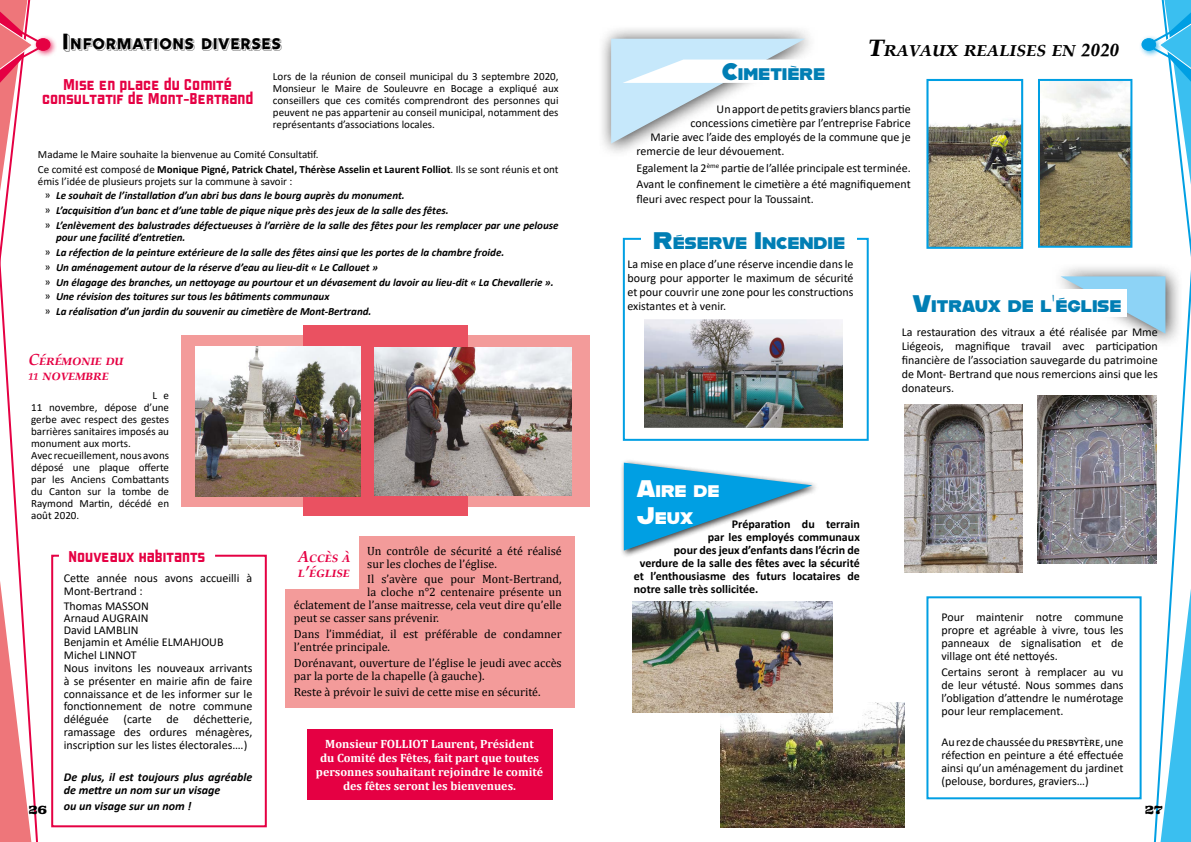
<style>
.page{position:relative;width:1191px;height:842px;background:#fff}
.page>*{position:absolute;margin:0;border:0;box-sizing:border-box;transform-origin:0 0}
.t1{font:italic 700 24px "Palatino Linotype";color:#000}
.t2{font:17px/14px "Liquorstore";color:#e50043;text-align:center}
.t3{font:16.8px "Alfarn";color:#007eb4}
.t4{font:16.8px "Rig Bold Reverse";color:#000}
.t5{font:16.8px/26.8px "Alfarn";color:#fff}
.t6{font:italic 700 16px/15px "Palatino Linotype";color:#e50043}
.t7{font:13px "Freehouse";color:#000}
.t8{font:12px/12.7px "Calibri";color:#000;text-align:justify}
.t9{font:12px/13px "Cambria";color:#000}
.t10{font:700 12px "Calibri";color:#000}
.t11{font:700 12px/14px "Cambria";color:#fff;text-align:center}
.t12{font:italic 700 12px/13px "Calibri";color:#000}
.t13{font:italic 700 11px/14.8px "Calibri";color:#000}
.t14{font:11px/12px "Calibri";color:#000}
.s1{font-size:24px}
.s2{font-size:36px}
.s3{font-size:30px}
.s4{font-weight:700}
.s5{font-weight:400;font-style:normal}
</style>
<div class="page">
<div style="left:284px;top:536px;width:290px;height:172px;background:#f39b9a"></div>
<div style="left:926px;top:596px;width:215px;height:203px;border:2px solid #009fe3"></div>
<div style="left:623px;top:238px;width:245px;height:203px;border:2px solid #009fe3"></div>
<div style="left:181px;top:335px;width:409px;height:172px;background:#f39b9a"></div>
<div style="left:51px;top:555px;width:216px;height:272px;border:2px solid #e50043"></div>
<div style="left:620px;top:459px;width:199px;height:99px;background:#000;opacity:.75"></div>
<svg style="left:624px;top:463px;width:188px;height:87px"></svg>
<div style="left:597px;top:25px;width:222px;height:134px;background:#000;opacity:.75"></div>
<svg style="left:611px;top:39px;width:208px;height:105px"></svg>
<div style="left:33px;top:35px;width:25px;height:23px;background:#e50043;opacity:.75"></div>
<div style="left:36px;top:39px;width:14px;height:11px;background:#e50043;border-radius:50%"></div>
<div style="left:36px;top:38px;width:14px;height:13px;border:1px solid #e50043;border-radius:50%"></div>
<svg style="left:0;top:0;width:46px;height:842px"></svg>
<img style="left:929px;top:119px;width:91px;height:127px">
<div style="left:926px;top:79px;width:97px;height:170px;border:2px solid #009fe3"></div>
<img style="left:1041px;top:82px;width:19px;height:163px">
<div style="left:1038px;top:79px;width:94px;height:169px;border:2px solid #009fe3"></div>
<img style="left:720px;top:702px;width:184px;height:125px">
<svg style="left:59px;top:555px;width:156px;height:3px"></svg>
<div style="left:303px;top:326px;width:165px;height:190px;background:#ea5161"></div>
<img style="left:196px;top:347px;width:164px;height:149px">
<img style="left:374px;top:347px;width:197px;height:148px">
<svg style="left:1060px;top:0;width:131px;height:842px"></svg>
<div style="left:641px;top:223px;width:216px;height:34px;background:#fff"></div>
<img style="left:644px;top:320px;width:198px;height:107px">
<div style="left:641px;top:317px;width:204px;height:113px;border:2px solid #fff"></div>
<div style="left:911px;top:289px;width:216px;height:27px;background:#fff"></div>
<img style="left:633px;top:602px;width:199px;height:110px">
<div style="left:306px;top:729px;width:246px;height:70px;background:#e50043"></div>
<div style="left:269px;top:524px;width:90px;height:65px;background:#fff"></div>
<img style="left:904px;top:405px;width:118px;height:168px">
<img style="left:1038px;top:395px;width:118px;height:168px">
<h3 class="t4" style="left:62px;top:34px;width:221px"><span class="s1">I</span>NFORMATIONS DIVERSES</h3>
<h1 class="t1" style="left:868px;top:31px;width:253px"><span class="s2">t</span>ravaux realises en <span class="s3">2020</span></h1>
<p class="t14" style="left:273px;top:70px;width:287px">Lors de la réunion de conseil municipal du 3 septembre 2020,</p>
<h3 class="t3" style="left:722px;top:64px;width:105px"><span class="s1">C</span>IMETIÈRE</h3>
<p class="t14" style="left:273px;top:82px;width:287px;text-align:justify">Monsieur le Maire de Souleuvre en Bocage a expliqué aux conseillers que ces comités comprendront des personnes qui peuvent ne pas appartenir au conseil municipal, notamment des représentants d’associations locales.</p>
<p class="t14" style="left:38px;top:146px;width:522px;line-height:14.8px">Madame le Maire souhaite la bienvenue au Comité Consultatif.<br>Ce comité est composé de <span class="s4">Monique Pigné, Patrick Chatel, Thérèse Asselin et Laurent Folliot</span>. Ils se sont réunis et ont</p>
<p class="t13" style="left:45px;top:173px;width:515px;text-indent:-7px"><span class="s5">émis l’idée de plusieurs projets sur la commune à savoir :<br>ͫ</span> Le souhait de l’installation d’un abri bus dans le bourg auprès du monument.<br><span class="s5">ͫ</span> L’acquisition d’un banc et d’une table de pique nique près des jeux de la salle des fêtes.<br><span class="s5">ͫ</span> L’enlèvement des balustrades défectueuses à l’arrière de la salle des fêtes pour les remplacer par une pelouse</p>
<p class="t13" style="left:45px;top:230px;width:510px;text-indent:11px">pour une facilité d’entretien.<br><span class="s5">ͫ</span> La réfection de la peinture extérieure de la salle des fêtes ainsi que les portes de la chambre froide.<br><span class="s5">ͫ</span> Un aménagement autour de la réserve d’eau au lieu-dit « Le Callouet »<br><span class="s5">ͫ</span> Un élagage des branches, un nettoyage au pourtour et un dévasement du lavoir au lieu-dit « La Chevallerie ». <span class="s5">ͫ</span> Une révision des toitures sur tous les bâtiments communaux<br><span class="s5">ͫ</span> La réalisation d’un jardin du souvenir au cimetière de Mont-Bertrand.</p>
<h2 class="t2" style="left:42px;top:77px;width:213px">Mise en place du Comité consultatif de Mont-Bertrand</h2>
<p class="t8" style="left:716px;top:102px;width:196px">Un apport de petits graviers blancs partie</p>
<p class="t8" style="left:690px;top:116px;width:222px">concessions cimetière par l’entreprise Fabrice</p>
<p class="t8" style="left:650px;top:130px;width:262px">Marie avec l’aide des employés de la commune que je</p>
<p class="t8" style="left:636px;top:144px;width:149px">remercie de leur dévouement.</p>
<p class="t8" style="left:636px;top:159px;width:276px;line-height:16.8px">Egalement la 2<sup>ème</sup> partie de l’allée principale est terminée.<br>Avant le confinement le cimetière a été magnifiquement</p>
<p class="t8" style="left:636px;top:192px;width:179px">fleuri avec respect pour la Toussaint.</p>
<h3 class="t3" style="left:653px;top:233px;width:193px"><span class="s1">R</span>ÉSERVE <span class="s1">I</span>NCENDIE</h3>
<p class="t8" style="left:627px;top:257px;width:228px;line-height:14px">La mise en place d’une réserve incendie dans le bourg pour apporter le maximum de sécurité et pour couvrir une zone pour les constructions existantes et à venir.</p>
<h3 class="t3" style="left:913px;top:296px;width:210px"><span class="s1">V</span>ITRAUX DE L<span class="s1">’</span>ÉGLISE</h3>
<p class="t8" style="left:901px;top:324px;width:258px;line-height:14px">La restauration des vitraux a été réalisée par Mme Liégeois, magnifique travail avec participation financière de l’association sauvegarde du patrimoine de Mont- Bertrand que nous remercions ainsi que les donateurs.</p>
<h3 class="t6" style="left:28px;top:351px;width:97px">Cérémonie du<br>11 novembre</h3>
<p class="t14" style="left:31px;top:389px;width:139px;text-indent:121px">L e<br>11 novembre, dépose d’une gerbe avec respect des gestes barrières sanitaires imposés au monument aux morts.<br>Avec recueillement, nous avons déposé une plaque offerte par les Anciens Combattants du Canton sur la tombe de<br>Raymond Martin, décédé en août 2020.</p>
<h3 class="t5" style="left:637px;top:477px;width:84px"><span class="s1">A</span>IRE DE<br><span class="s1">J</span>EUX</h3>
<p class="t10" style="left:732px;top:515px;width:130px">Préparation du terrain</p>
<p class="t10" style="left:708px;top:528px;width:154px">par les employés communaux</p>
<p class="t10" style="left:674px;top:541px;width:187px">pour des jeux d’enfants dans l’écrin de</p>
<p class="t10" style="left:640px;top:554px;width:221px">verdure de la salle des fêtes avec la sécurité</p>
<p class="t10" style="left:634px;top:567px;width:227px">et l’enthousiasme des futurs locataires de</p>
<p class="t10" style="left:634px;top:580px;width:126px">notre salle très sollicitée.</p>
<p class="t9" style="left:367px;top:544px;width:196px">Un contrôle de sécurité a été réalisé sur les cloches de l’église.</p>
<p class="t9" style="left:367px;top:573px;width:196px">Il s’avère que pour Mont-Bertrand,</p>
<p class="t9" style="left:367px;top:586px;width:196px">la cloche n°2 centenaire présente un</p>
<p class="t9" style="left:294px;top:599px;width:269px">éclatement de l’anse maitresse, cela veut dire qu’elle</p>
<p class="t9" style="left:294px;top:612px;width:147px">peut se casser sans prévenir.</p>
<p class="t9" style="left:294px;top:628px;width:269px">Dans l’immédiat, il est préférable de condamner l’entrée principale.</p>
<p class="t9" style="left:294px;top:656px;width:269px">Dorénavant, ouverture de l’église le jeudi avec accès par la porte de la chapelle (à gauche).</p>
<p class="t9" style="left:294px;top:685px;width:248px">Reste à prévoir le suivi de cette mise en sécurité.</p>
<h2 class="t2" style="left:68px;top:549px;width:139px">Nouveaux habitants</h2>
<h3 class="t6" style="left:298px;top:548px;width:54px">Accès à l’église</h3>
<p class="t8" style="left:64px;top:571px;width:190px;line-height:13px">Cette année nous avons accueilli à<br>Mont-Bertrand :</p>
<p class="t8" style="left:64px;top:599px;width:190px;text-align:left">Thomas MASSON<br>Arnaud AUGRAIN<br>David LAMBLIN<br>Benjamin et Amélie ELMAHJOUB<br>Michel LINNOT<br>Nous invitons les nouveaux arrivants à se présenter en mairie afin de faire connaissance et de les informer sur le fonctionnement de notre commune déléguée (carte de déchetterie, ramassage des ordures ménagères, inscription sur les listes électorales….)</p>
<p class="t12" style="left:64px;top:770px;width:190px">De plus, il est toujours plus agréable de mettre un nom sur un visage</p>
<p class="t12" style="left:64px;top:799px;width:129px">ou un visage sur un nom !</p>
<p class="t8" style="left:941px;top:610px;width:184px;line-height:13px">Pour maintenir notre commune propre et agréable à vivre, tous les panneaux de signalisation et de village ont été nettoyés.</p>
<p class="t8" style="left:941px;top:665px;width:184px;line-height:13px">Certains seront à remplacer au vu de leur vétusté. Nous sommes dans l’obligation d’attendre le numérotage pour leur remplacement.</p>
<p class="t8" style="left:941px;top:735px;width:184px;line-height:13px">Au rez de chaussée du presbytère, une réfection en peinture a été effectuée ainsi qu’un aménagement du jardinet (pelouse, bordures, graviers…)</p>
<p class="t11" style="left:316px;top:736px;width:229px">Monsieur FOLLIOT Laurent, Président<br>du Comité des Fêtes, fait part que toutes personnes souhaitant rejoindre le comité des fêtes seront les bienvenues.</p>
<p class="t7" style="left:28px;top:801px;width:20px">26</p>
<p class="t7" style="left:1144px;top:801px;width:19px">27</p>
</div>
